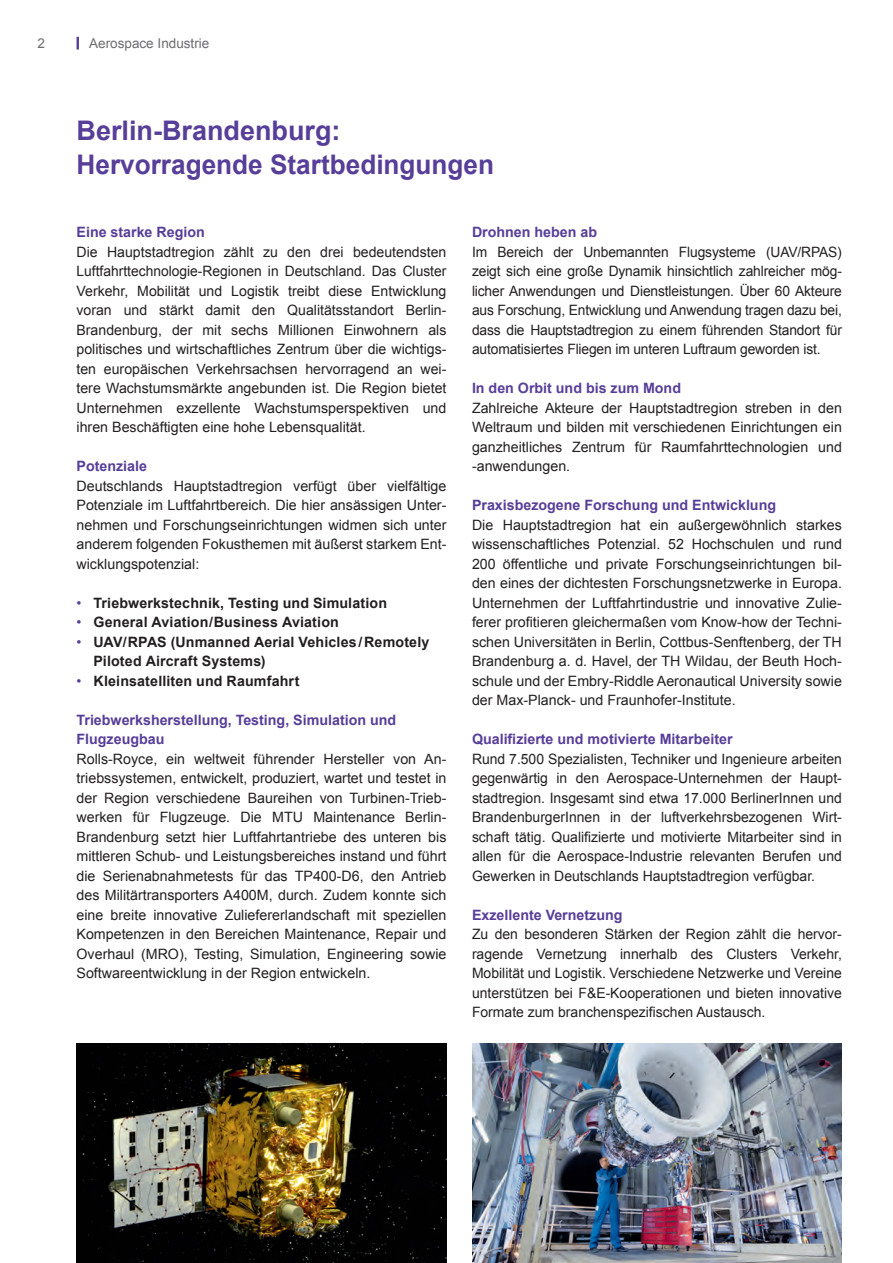
<style>
.page{position:relative;width:893px;height:1263px;background:#fff}
.page>*{position:absolute;margin:0;border:0;box-sizing:border-box;transform-origin:0 0}
.t1{font:700 27px/33.8px "Arial";color:#573e99}
.t2{font:14.25px/19.5px "Arial";color:#231f20;text-align:justify}
.t3{font:700 14.25px/19.5px "Arial";color:#573e99}
.t4{font:700 14.25px/19.5px "Arial";letter-spacing:.01em;color:#231f20}
.t5{font:13.5px "Arial";color:#6c6d70}
.s1{font-weight:400;color:#573e99}
</style>
<div class="page">
<svg style="left:77px;top:37px;width:2px;height:13px"></svg>
<img style="left:77px;top:1043px;width:369px;height:220px">
<img style="left:472px;top:1043px;width:370px;height:220px">
<p class="t5" style="left:38px;top:35px;width:9px">2</p>
<p class="t5" style="left:89px;top:35px;width:122px">Aerospace Industrie</p>
<h1 class="t1" style="left:77px;top:114px;width:419px">Berlin-Brandenburg:<br>Hervorragende Startbedingungen</h1>
<p class="t3" style="left:77px;top:223px;width:130px">Eine starke Region</p>
<p class="t2" style="left:77px;top:242px;width:371px">Die Hauptstadtregion zählt zu den drei bedeutendsten Luftfahrttechnologie-Regionen in Deutschland. Das Cluster Verkehr, Mobilität und Logistik treibt diese Entwicklung voran und stärkt damit den Qualitätsstandort Berlin-Brandenburg, der mit sechs Millionen Einwohnern als politisches und wirtschaftliches Zentrum über die wichtigs&shy;ten europäischen Verkehrsachsen hervorragend an wei&shy;tere Wachstumsmärkte angebunden ist. Die Region bietet Unternehmen exzellente Wachstumsperspektiven und ihren Beschäftigten eine hohe Lebensqualität.</p>
<p class="t3" style="left:77px;top:457px;width:72px">Potenziale</p>
<p class="t2" style="left:77px;top:476px;width:371px">Deutschlands Hauptstadtregion verfügt über vielfältige Potenziale im Luftfahrtbereich. Die hier ansässigen Unter&shy;nehmen und Forschungseinrichtungen widmen sich unter anderem folgenden Fokusthemen mit äußerst starkem Ent&shy;wicklungspotenzial:</p>
<p class="t4" style="left:77px;top:593px;width:312px"><span class="s1">•</span> Triebwerkstechnik, Testing und Simulation</p>
<p class="t4" style="left:77px;top:613px;width:264px"><span class="s1">•</span> General Aviation/Business Aviation</p>
<p class="t4" style="left:94px;top:632px;width:337px;text-indent:-17px"><span class="s1">•</span> UAV/RPAS (Unmanned Aerial Vehicles/Remotely<br>Piloted Aircraft Systems)</p>
<p class="t4" style="left:77px;top:671px;width:224px"><span class="s1">•</span> Kleinsatelliten und Raumfahrt</p>
<p class="t3" style="left:77px;top:710px;width:321px">Triebwerksherstellung, Testing, Simulation und<br>Flugzeugbau</p>
<p class="t2" style="left:77px;top:749px;width:371px">Rolls-Royce, ein weltweit führender Hersteller von An&shy;triebssystemen, entwickelt, produziert, wartet und testet in der Region verschiedene Baureihen von Turbinen-Trieb&shy;werken für Flugzeuge. Die MTU Maintenance Berlin-Brandenburg setzt hier Luftfahrtantriebe des unteren bis mittleren Schub- und Leistungsbereiches instand und führt die Serienabnahmetests für das TP400-D6, den Antrieb des Militärtransporters A400M, durch. Zudem konnte sich eine breite innovative Zuliefererlandschaft mit speziellen Kompetenzen in den Bereichen Maintenance, Repair und Overhaul (MRO), Testing, Simulation, Engineering sowie Softwareentwicklung in der Region entwickeln.</p>
<p class="t3" style="left:472px;top:223px;width:127px">Drohnen heben ab</p>
<p class="t2" style="left:472px;top:242px;width:371px">Im Bereich der Unbemannten Flugsysteme (UAV/RPAS) zeigt sich eine große Dynamik hinsichtlich zahlreicher mög&shy;licher Anwendungen und Dienstleistungen. Über 60 Akteure aus Forschung, Entwicklung und Anwendung tragen dazu bei, dass die Hauptstadtregion zu einem führenden Standort für automatisiertes Fliegen im unteren Luftraum geworden ist.</p>
<p class="t3" style="left:472px;top:379px;width:211px">In den Orbit und bis zum Mond</p>
<p class="t2" style="left:472px;top:398px;width:371px">Zahlreiche Akteure der Hauptstadtregion streben in den Weltraum und bilden mit verschiedenen Einrichtungen ein ganzheitliches Zentrum für Raumfahrttechnologien und -anwendungen.</p>
<p class="t3" style="left:472px;top:496px;width:306px">Praxisbezogene Forschung und Entwicklung</p>
<p class="t2" style="left:472px;top:515px;width:371px">Die Hauptstadtregion hat ein außergewöhnlich starkes wissenschaftliches Potenzial. 52 Hochschulen und rund 200 öffentliche und private Forschungseinrichtungen bil&shy;den eines der dichtesten Forschungsnetzwerke in Europa.<br>Unternehmen der Luftfahrtindustrie und innovative Zulie&shy;ferer profitieren gleichermaßen vom Know-how der Techni&shy;schen Universitäten in Berlin, Cottbus-Senftenberg, der TH Brandenburg a. d. Havel, der TH Wildau, der Beuth Hoch&shy;schule und der Embry-Riddle Aeronautical University sowie der Max-Planck- und Fraunhofer-Institute.</p>
<p class="t3" style="left:472px;top:730px;width:262px">Qualifizierte und motivierte Mitarbeiter</p>
<p class="t2" style="left:472px;top:749px;width:371px">Rund 7.500 Spezialisten, Techniker und Ingenieure arbeiten gegenwärtig in den Aerospace-Unternehmen der Haupt&shy;stadtregion. Insgesamt sind etwa 17.000 BerlinerInnen und BrandenburgerInnen in der luftverkehrsbezogenen Wirt&shy;schaft tätig. Qualifizierte und motivierte Mitarbeiter sind in allen für die Aerospace-Industrie relevanten Berufen und Gewerken in Deutschlands Hauptstadtregion verfügbar.</p>
<p class="t3" style="left:472px;top:906px;width:152px">Exzellente Vernetzung</p>
<p class="t2" style="left:472px;top:925px;width:371px">Zu den besonderen Stärken der Region zählt die hervor&shy;ragende Vernetzung innerhalb des Clusters Verkehr, Mobilität und Logistik. Verschiedene Netzwerke und Vereine unterstützen bei F&amp;E-Kooperationen und bieten innovative Formate zum branchenspezifischen Austausch.</p>
</div>
